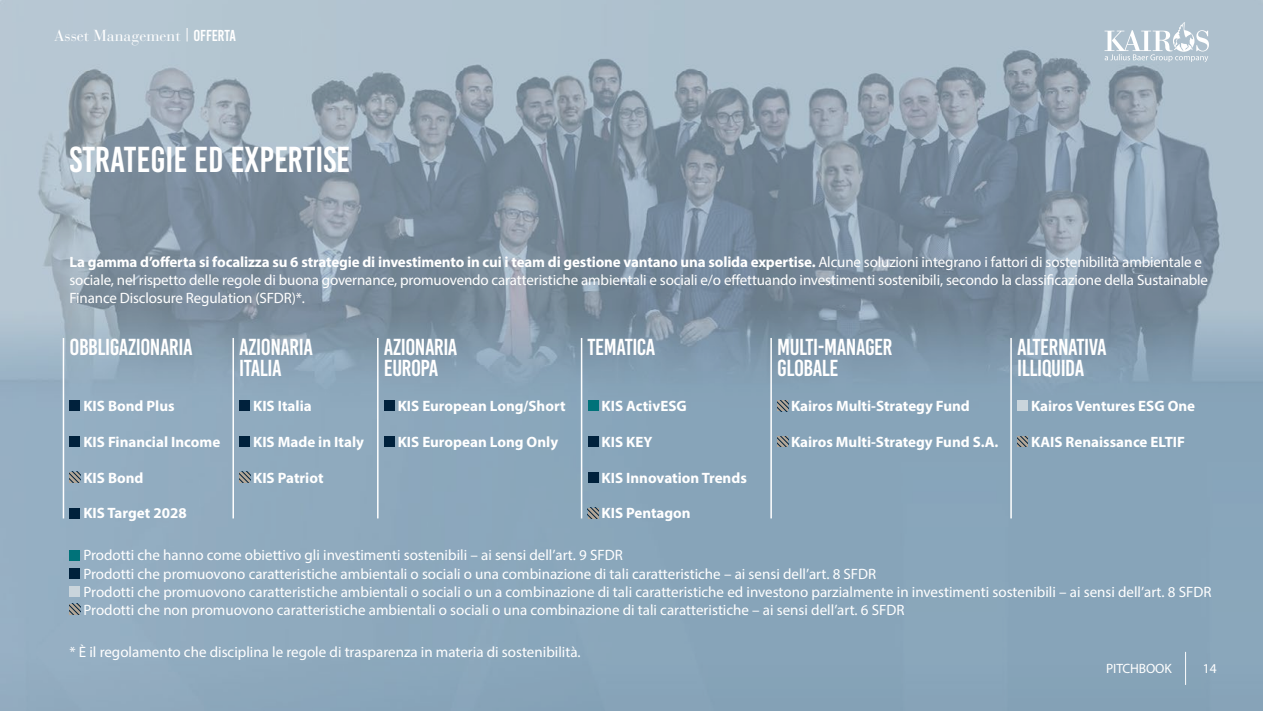
<style>
.page{position:relative;width:1263px;height:711px;background:#fff}
.page>*{position:absolute;margin:0;border:0;box-sizing:border-box;transform-origin:0 0}
.t1{font:36px "Bebas Kai";color:#fff}
.t2{font:23.1px/21px "Bebas Kai";letter-spacing:-.02em;color:#fff}
.t3{font:15.9px "Bauer Bodoni";color:#fff}
.t4{font:15px/18px "Myriad Pro";color:#fff}
.t5{font:700 15px "Myriad Pro";color:#fff}
.t6{font:13.5px "Myriad Pro";letter-spacing:-.01em;color:#fff}
.s1{font-family:"Bebas Kai"}
.s2{font-weight:700}
</style>
<div class="page">
<img style="left:0;top:0;width:1263px;height:710px">
<svg style="left:187px;top:28px;width:1px;height:13px"></svg>
<div style="left:70px;top:400px;width:10px;height:11px;background:#00213c"></div>
<div style="left:70px;top:435px;width:10px;height:11px;background:#00213c"></div>
<svg style="left:70px;top:471px;width:10px;height:11px"></svg>
<div style="left:70px;top:507px;width:10px;height:11px;background:#00213c"></div>
<div style="left:70px;top:549px;width:10px;height:11px;background:#007279"></div>
<div style="left:70px;top:567px;width:10px;height:11px;background:#00213c"></div>
<div style="left:70px;top:585px;width:10px;height:11px;background:#cad5dc"></div>
<svg style="left:70px;top:603px;width:10px;height:11px"></svg>
<div style="left:384px;top:400px;width:11px;height:11px;background:#00213c"></div>
<div style="left:384px;top:435px;width:11px;height:11px;background:#00213c"></div>
<svg style="left:777px;top:400px;width:11px;height:11px"></svg>
<svg style="left:777px;top:435px;width:11px;height:11px"></svg>
<div style="left:239px;top:400px;width:11px;height:11px;background:#00213c"></div>
<div style="left:239px;top:435px;width:11px;height:11px;background:#00213c"></div>
<svg style="left:239px;top:471px;width:11px;height:11px"></svg>
<div style="left:588px;top:400px;width:10px;height:11px;background:#007279"></div>
<div style="left:588px;top:435px;width:10px;height:11px;background:#00213c"></div>
<div style="left:588px;top:471px;width:10px;height:11px;background:#00213c"></div>
<svg style="left:588px;top:507px;width:10px;height:11px"></svg>
<div style="left:1017px;top:400px;width:11px;height:11px;background:#cad5dc"></div>
<svg style="left:1017px;top:435px;width:11px;height:11px"></svg>
<hr style="left:63px;top:338px;width:1px;height:180px;background:#fff">
<hr style="left:377px;top:338px;width:2px;height:180px;background:#fff">
<hr style="left:770px;top:338px;width:2px;height:180px;background:#fff">
<hr style="left:232px;top:338px;width:2px;height:180px;background:#fff">
<hr style="left:581px;top:338px;width:1px;height:180px;background:#fff">
<hr style="left:1010px;top:338px;width:2px;height:180px;background:#fff">
<hr style="left:1185px;top:651px;width:1px;height:33px;background:#fff">
<svg style="left:1104px;top:22px;width:105px;height:40px;background:#c1cfd8"></svg>
<p class="t3" style="left:54px;top:26px;width:184px">Asset Management <span class="s1">OFFERTA</span></p>
<p class="t1" style="left:70px;top:140px;width:282px">STRATEGIE ED EXPERTISE</p>
<p class="t4" style="left:70px;top:252px;width:1140px"><span class="s2">La gamma d’offerta si focalizza su 6 strategie di investimento in cui i team di gestione vantano una solida expertise.</span> Alcune soluzioni integrano i fattori di sostenibilità ambientale e sociale, nel rispetto delle regole di buona governance, promuovendo caratteristiche ambientali e sociali e/o effettuando investimenti sostenibili, secondo la classificazione della Sustainable<br>Finance Disclosure Regulation (SFDR)*.</p>
<p class="t2" style="left:70px;top:336px;width:125px">OBBLIGAZIONARIA</p>
<p class="t2" style="left:239px;top:336px;width:75px">AZIONARIA<br>ITALIA</p>
<p class="t5" style="left:253px;top:396px;width:60px">KIS Italia</p>
<p class="t5" style="left:253px;top:431px;width:112px">KIS Made in Italy</p>
<p class="t5" style="left:253px;top:467px;width:72px">KIS Patriot</p>
<p class="t2" style="left:384px;top:336px;width:75px">AZIONARIA<br>EUROPA</p>
<p class="t5" style="left:398px;top:396px;width:169px">KIS European Long/Short</p>
<p class="t5" style="left:398px;top:431px;width:162px">KIS European Long Only</p>
<p class="t2" style="left:588px;top:336px;width:69px">TEMATICA</p>
<p class="t2" style="left:777px;top:336px;width:117px">MULTI-MANAGER</p>
<p class="t2" style="left:777px;top:357px;width:63px">GLOBALE</p>
<p class="t5" style="left:791px;top:396px;width:180px">Kairos Multi-Strategy Fund</p>
<p class="t5" style="left:791px;top:431px;width:209px">Kairos Multi-Strategy Fund S.A.</p>
<p class="t2" style="left:1017px;top:336px;width:91px">ALTERNATIVA<br>ILLIQUIDA</p>
<p class="t5" style="left:1031px;top:396px;width:166px">Kairos Ventures ESG One</p>
<p class="t5" style="left:1031px;top:431px;width:156px">KAIS Renaissance ELTIF</p>
<p class="t5" style="left:83px;top:396px;width:93px">KIS Bond Plus</p>
<p class="t5" style="left:83px;top:431px;width:138px">KIS Financial Income</p>
<p class="t5" style="left:83px;top:467px;width:62px">KIS Bond</p>
<p class="t5" style="left:83px;top:503px;width:105px">KIS Target 2028</p>
<p class="t4" style="left:83px;top:545px;width:541px">Prodotti che hanno come obiettivo gli investimenti sostenibili – ai sensi dell’art. 9 SFDR</p>
<p class="t4" style="left:83px;top:563px;width:794px">Prodotti che promuovono caratteristiche ambientali o sociali o una combinazione di tali caratteristiche – ai sensi dell’art. 8 SFDR</p>
<p class="t4" style="left:84px;top:581px;width:1129px">Prodotti che promuovono caratteristiche ambientali o sociali o un a combinazione di tali caratteristiche ed investono parzialmente in investimenti sostenibili – ai sensi dell’art. 8 SFDR</p>
<p class="t4" style="left:84px;top:599px;width:822px">Prodotti che non promuovono caratteristiche ambientali o sociali o una combinazione di tali caratteristiche – ai sensi dell’art. 6 SFDR</p>
<p class="t5" style="left:601px;top:396px;width:87px">KIS ActivESG</p>
<p class="t5" style="left:601px;top:431px;width:52px">KIS KEY</p>
<p class="t5" style="left:601px;top:467px;width:147px">KIS Innovation Trends</p>
<p class="t5" style="left:601px;top:503px;width:91px">KIS Pentagon</p>
<p class="t4" style="left:70px;top:642px;width:513px">* È il regolamento che disciplina le regole di trasparenza in materia di sostenibilità.</p>
<p class="t6" style="left:1106px;top:660px;width:67px">PITCHBOOK</p>
<p class="t6" style="left:1203px;top:660px;width:15px">14</p>
</div>
